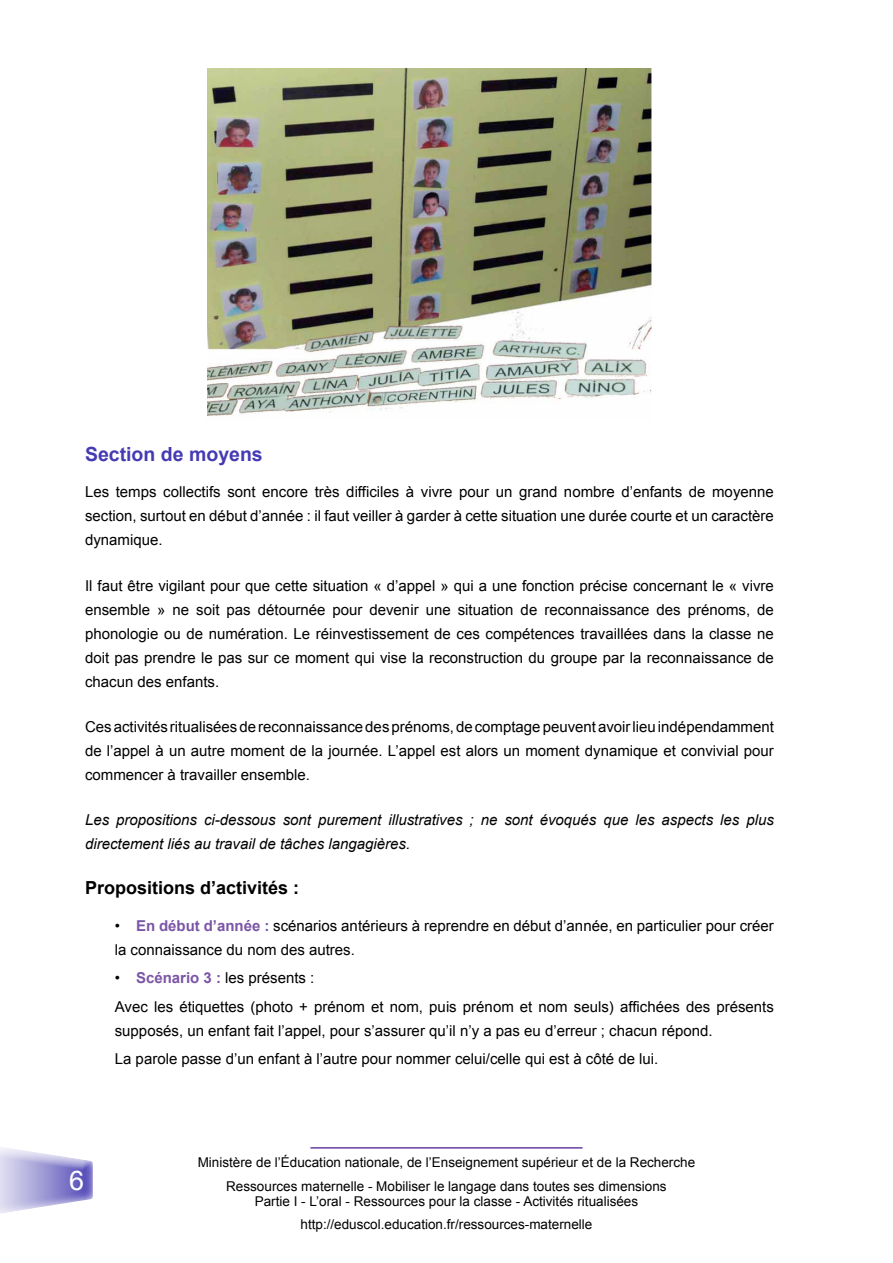
<style>
.page{position:relative;width:893px;height:1263px;background:#fff}
.page>*{position:absolute;margin:0;border:0;box-sizing:border-box;transform-origin:0 0}
.t1{font:27px "Arial";color:#fff}
.t2{font:700 19.5px "Arial";color:#443bb4}
.t3{font:700 18px "Arial";color:#000}
.t4{font:15px/24px "Arial";color:#000;text-align:justify}
.t5{font:italic 15px/24px "Arial";color:#000}
.t6{font:13.5px/23.5px "Arial";color:#000;text-align:center}
.s1{font-weight:700;color:#7b56a7}
</style>
<div class="page">
<div style="left:0;top:1154px;width:104px;height:63px;background:#6a3f9d;opacity:.75"></div>
<hr style="left:310px;top:1147px;width:272px;height:1px;background:#6a3f9d">
<img style="left:208px;top:68px;width:443px;height:348px">
<h2 class="t2" style="left:85px;top:441px;width:179px">Section de moyens</h2>
<p class="t4" style="left:85px;top:480px;width:690px">Les temps collectifs sont encore très difficiles à vivre pour un grand nombre d’enfants de moyenne section, surtout en début d’année : il faut veiller à garder à cette situation une durée courte et un caractère dynamique.</p>
<p class="t4" style="left:85px;top:573px;width:690px">Il faut être vigilant pour que cette situation « d’appel » qui a une fonction précise concernant le « vivre ensemble » ne soit pas détournée pour devenir une situation de reconnaissance des prénoms, de phonologie ou de numération. Le réinvestissement de ces compétences travaillées dans la classe ne doit pas prendre le pas sur ce moment qui vise la reconstruction du groupe par la reconnaissance de chacun des enfants.</p>
<p class="t4" style="left:85px;top:715px;width:690px">Ces activités ritualisées de reconnaissance des prénoms, de comptage peuvent avoir lieu indépendamment de l’appel à un autre moment de la journée. L’appel est alors un moment dynamique et convivial pour commencer à travailler ensemble.</p>
<p class="t5" style="left:85px;top:808px;width:690px">Les propositions ci-dessous sont purement illustratives ; ne sont évoqués que les aspects les plus directement liés au travail de tâches langagières.</p>
<p class="t3" style="left:85px;top:876px;width:216px">Propositions d’activités :</p>
<p class="t4" style="left:115px;top:914px;width:661px">• <span class="s1">En début d’année :</span> scénarios antérieurs à reprendre en début d’année, en particulier pour créer la connaissance du nom des autres.</p>
<p class="t4" style="left:115px;top:964px;width:661px;line-height:28.2px">• <span class="s1">Scénario 3 :</span> les présents :<br>Avec les étiquettes (photo + prénom et nom, puis prénom et nom seuls) affichées des présents</p>
<p class="t4" style="left:115px;top:1016px;width:599px;line-height:28.2px">supposés, un enfant fait l’appel, pour s’assurer qu’il n’y a pas eu d’erreur ; chacun répond.<br>La parole passe d’un enfant à l’autre pour nommer celui/celle qui est à côté de lui.</p>
<h1 class="t1" style="left:69px;top:1162px;width:17px">6</h1>
<p class="t6" style="left:198px;top:1151px;width:499px">Ministère de l’Éducation nationale, de l’Enseignement supérieur et de la Recherche<br>Ressources maternelle - Mobiliser le langage dans toutes ses dimensions</p>
<p class="t6" style="left:255px;top:1189px;width:385px">Partie I - L’oral - Ressources pour la classe - Activités ritualisées http://eduscol.education.fr/ressources-maternelle</p>
</div>
